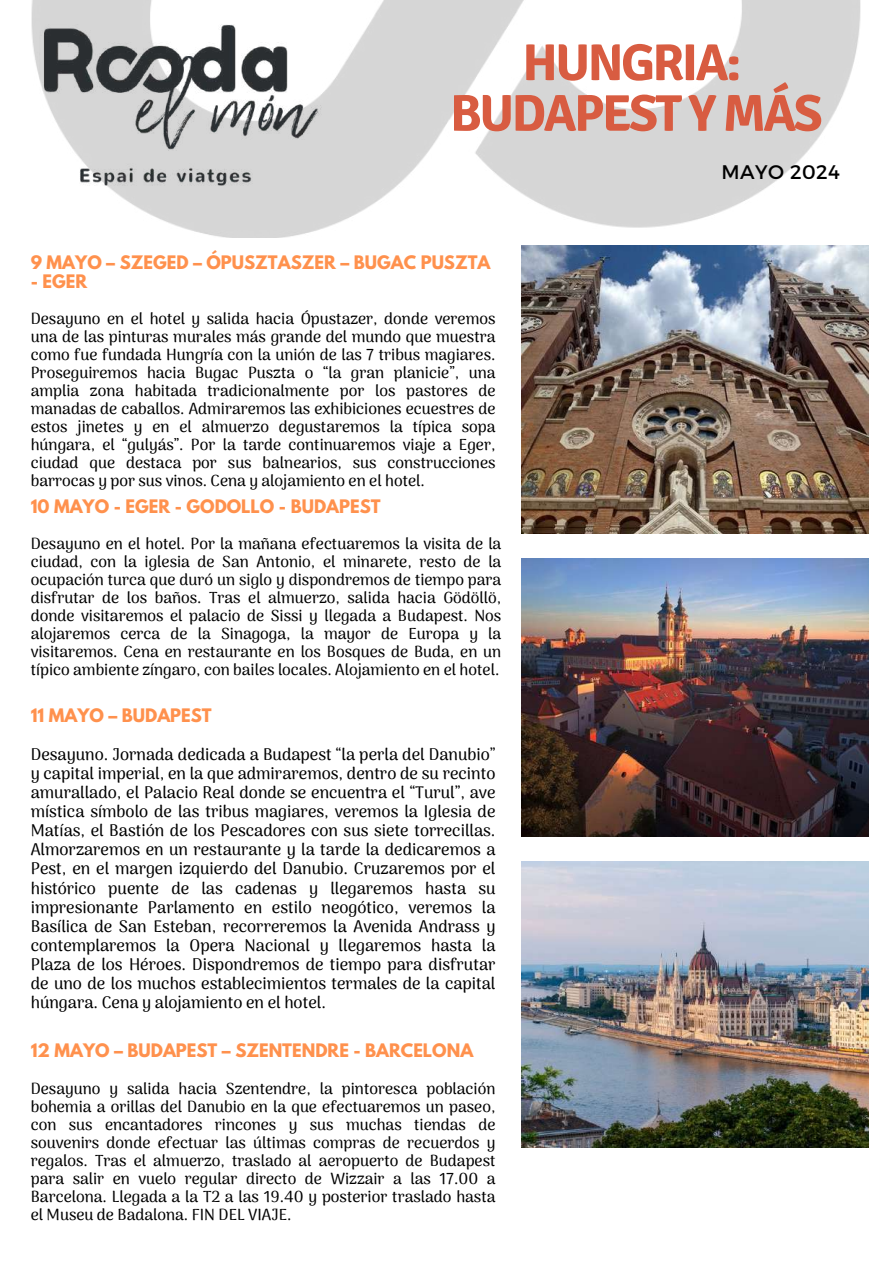
<style>
.page{position:relative;width:893px;height:1264px;background:#fff}
.page>*{position:absolute;margin:0;border:0;box-sizing:border-box;transform-origin:0 0}
.t1{font:700 51.6px/50.7px "Signika";letter-spacing:-.045em;color:#d85c41;text-align:center}
.t2{font:19.65px "Montserrat";letter-spacing:.025em;color:#000}
.t3{font:500 16.5px/19.2px "Arima Madurai";color:#000;text-align:justify}
.t4{font:700 16.5px "League Spartan";color:#ff914d}
.t5{font:500 15.75px/18px "Arima Madurai";color:#000;text-align:justify}
</style>
<div class="page">
<img style="left:31px;top:0;width:830px;height:237px">
<img style="left:31px;top:19px;width:303px;height:171px">
<img style="left:521px;top:246px;width:347px;height:288px">
<img style="left:521px;top:558px;width:347px;height:278px">
<img style="left:521px;top:861px;width:347px;height:286px">
<h1 class="t1" style="left:450px;top:38px;width:374px">HUNGRIA:<br>BUDAPEST Y MÁS</h1>
<p class="t2" style="left:721px;top:159px;width:120px">MAYO 2024</p>
<p class="t4" style="left:31px;top:254px;width:461px">9 MAYO – SZEGED – ÓPUSZTASZER – BUGAC PUSZTA</p>
<p class="t4" style="left:31px;top:273px;width:58px">- EGER</p>
<p class="t5" style="left:31px;top:309px;width:466px">Desayuno en el hotel y salida hacia Ópustazer, donde veremos una de las pinturas murales más grande del mundo que muestra como fue fundada Hungría con la unión de las 7 tribus magiares.<br>Proseguiremos hacia Bugac Puszta o “la gran planicie”, una amplia zona habitada tradicionalmente por los pastores de manadas de caballos. Admiraremos las exhibiciones ecuestres de estos jinetes y en el almuerzo degustaremos la típica sopa húngara, el “gulyás”. Por la tarde continuaremos viaje a Eger, ciudad que destaca por sus balnearios, sus construcciones barrocas y por sus vinos. Cena y alojamiento en el hotel.</p>
<p class="t4" style="left:31px;top:498px;width:351px">10 MAYO - EGER - GODOLLO - BUDAPEST</p>
<p class="t5" style="left:31px;top:534px;width:472px">Desayuno en el hotel. Por la mañana efectuaremos la visita de la ciudad, con la iglesia de San Antonio, el minarete, resto de la ocupación turca que duró un siglo y dispondremos de tiempo para disfrutar de los baños. Tras el almuerzo, salida hacia Gödöllö, donde visitaremos el palacio de Sissi y llegada a Budapest. Nos alojaremos cerca de la Sinagoga, la mayor de Europa y la visitaremos. Cena en restaurante en los Bosques de Buda, en un típico ambiente zíngaro, con bailes locales. Alojamiento en el hotel.</p>
<p class="t4" style="left:31px;top:707px;width:182px">11 MAYO – BUDAPEST</p>
<p class="t3" style="left:31px;top:744px;width:466px">Desayuno. Jornada dedicada a Budapest “la perla del Danubio” y capital imperial, en la que admiraremos, dentro de su recinto amurallado, el Palacio Real donde se encuentra el “Turul”, ave mística símbolo de las tribus magiares, veremos la Iglesia de Matías, el Bastión de los Pescadores con sus siete torrecillas.<br>Almorzaremos en un restaurante y la tarde la dedicaremos a Pest, en el margen izquierdo del Danubio. Cruzaremos por el histórico puente de las cadenas y llegaremos hasta su impresionante Parlamento en estilo neogótico, veremos la Basílica de San Esteban, recorreremos la Avenida Andrass y contemplaremos la Opera Nacional y llegaremos hasta la Plaza de los Héroes. Dispondremos de tiempo para disfrutar de uno de los muchos establecimientos termales de la capital húngara. Cena y alojamiento en el hotel.</p>
<p class="t4" style="left:31px;top:1041px;width:444px">12 MAYO – BUDAPEST – SZENTENDRE - BARCELONA</p>
<p class="t5" style="left:31px;top:1079px;width:466px">Desayuno y salida hacia Szentendre, la pintoresca población bohemia a orillas del Danubio en la que efectuaremos un paseo, con sus encantadores rincones y sus muchas tiendas de souvenirs donde efectuar las últimas compras de recuerdos y regalos. Tras el almuerzo, traslado al aeropuerto de Budapest para salir en vuelo regular directo de Wizzair a las 17.00 a Barcelona. Llegada a la T2 a las 19.40 y posterior traslado hasta el Museu de Badalona. FIN DEL VIAJE.</p>
</div>
